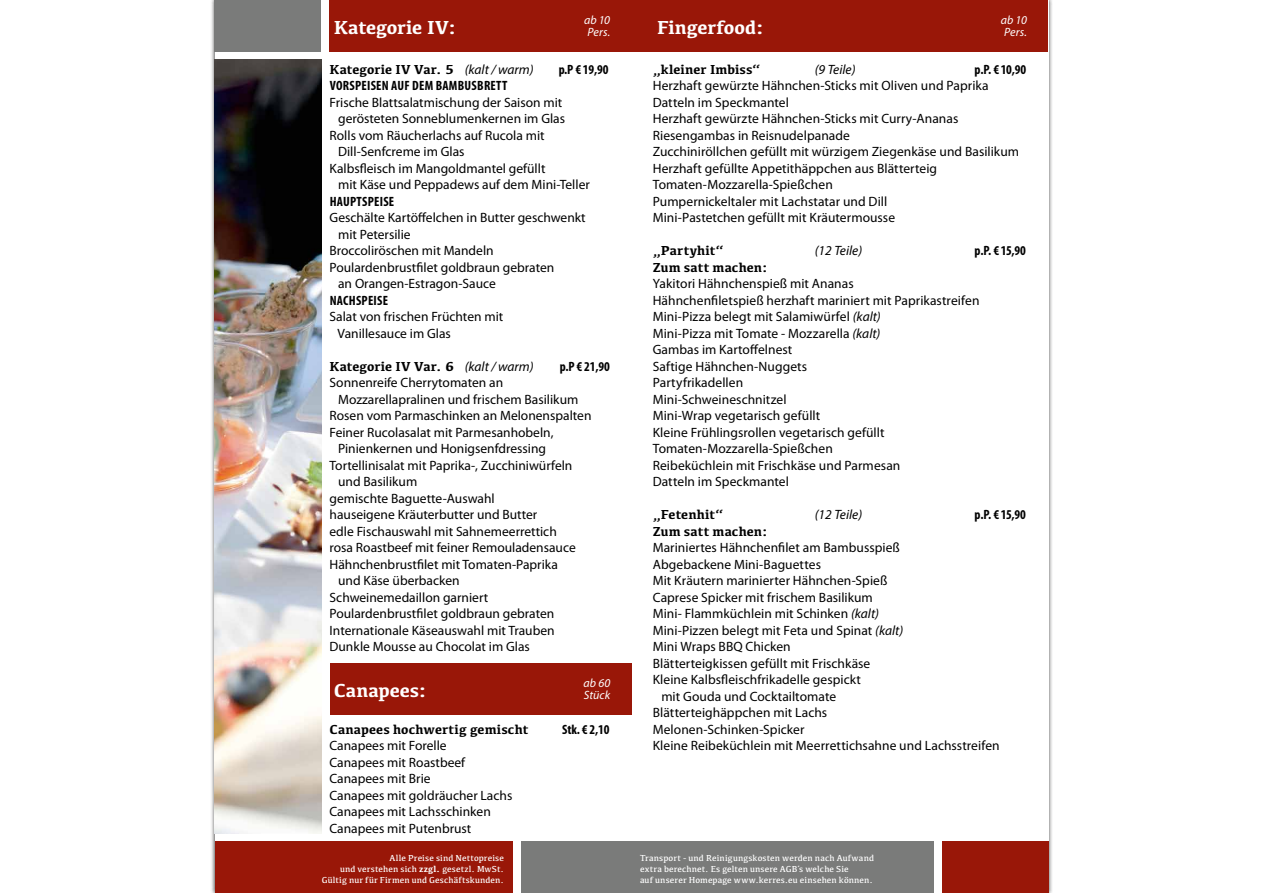
<style>
.page{position:relative;width:1263px;height:893px;background:#fff}
.page>*{position:absolute;margin:0;border:0;box-sizing:border-box;transform-origin:0 0}
.t1{font:700 19.5px "Kefa";color:#fff}
.t2{font:13.5px/16.5px "Myriad Pro";color:#000}
.t3{font:700 13.5px "Kefa";letter-spacing:.005em;color:#000}
.t4{font:700 condensed 13.5px "Myriad Pro";letter-spacing:.02em;color:#000}
.t5{font:italic 13.5px "Myriad Pro";color:#000}
.t6{font:italic 12px/12px "Myriad Pro";letter-spacing:.005em;color:#fff}
.t7{font:9px/11.1px "Kefa";letter-spacing:.015em;color:#fff}
.s1{font-family:"Myriad Pro";font-weight:400;font-style:italic}
.s2{font-weight:700}
.s3{font-style:italic}
</style>
<div class="page">
<div style="left:330px;top:0;width:718px;height:51px;background:#991708"></div>
<div style="left:215px;top:0;width:106px;height:51px;background:#7a7b7a"></div>
<div style="left:215px;top:842px;width:297px;height:51px;background:#991708"></div>
<div style="left:521px;top:842px;width:412px;height:51px;background:#7a7b7a"></div>
<div style="left:942px;top:842px;width:106px;height:51px;background:#991708"></div>
<div style="left:330px;top:663px;width:301px;height:51px;background:#991708"></div>
<img style="left:215px;top:60px;width:106px;height:773px">
<p class="t6" style="left:584px;top:14px;width:28px">ab 10<br>Pers.</p>
<p class="t6" style="left:1001px;top:14px;width:28px">ab 10</p>
<h1 class="t1" style="left:657px;top:14px;width:109px">Fingerfood:</h1>
<h1 class="t1" style="left:334px;top:14px;width:124px">Kategorie IV:</h1>
<p class="t6" style="left:1004px;top:26px;width:24px">Pers.</p>
<p class="t3" style="left:330px;top:60px;width:206px">Kategorie IV Var. 5 <span class="s1">(kalt / warm)</span></p>
<p class="t4" style="left:559px;top:62px;width:51px">p.P € 19,90</p>
<p class="t4" style="left:330px;top:78px;width:179px">VORSPEISEN AUF DEM BAMBUSBRETT</p>
<p class="t2" style="left:330px;top:94px;width:234px">Frische Blattsalatmischung der Saison mit</p>
<p class="t2" style="left:338px;top:111px;width:228px">gerösteten Sonneblumenkernen im Glas</p>
<p class="t2" style="left:330px;top:127px;width:217px">Rolls vom Räucherlachs auf Rucola mit</p>
<p class="t2" style="left:338px;top:144px;width:128px">Dill-Senfcreme im Glas</p>
<p class="t2" style="left:330px;top:160px;width:217px">Kalbsfleisch im Mangoldmantel gefüllt</p>
<p class="t2" style="left:338px;top:177px;width:253px">mit Käse und Peppadews auf dem Mini-Teller</p>
<p class="t4" style="left:330px;top:194px;width:66px">HAUPTSPEISE</p>
<p class="t2" style="left:330px;top:210px;width:258px">Geschälte Kartöffelchen in Butter geschwenkt</p>
<p class="t2" style="left:338px;top:226px;width:74px">mit Petersilie</p>
<p class="t2" style="left:330px;top:243px;width:166px">Broccoliröschen mit Mandeln</p>
<p class="t2" style="left:330px;top:259px;width:226px">Poulardenbrustfilet goldbraun gebraten</p>
<p class="t2" style="left:338px;top:276px;width:159px">an Orangen-Estragon-Sauce</p>
<p class="t4" style="left:330px;top:293px;width:60px">NACHSPEISE</p>
<p class="t2" style="left:338px;top:309px;width:167px;text-indent:-8px">Salat von frischen Früchten mit<br>Vanillesauce im Glas</p>
<p class="t3" style="left:330px;top:357px;width:206px">Kategorie IV Var. 6 <span class="s1">(kalt / warm)</span></p>
<p class="t4" style="left:560px;top:359px;width:51px">p.P € 21,90</p>
<p class="t2" style="left:330px;top:375px;width:175px">Sonnenreife Cherrytomaten an</p>
<p class="t2" style="left:338px;top:391px;width:242px">Mozzarellapralinen und frischem Basilikum</p>
<p class="t2" style="left:330px;top:408px;width:263px">Rosen vom Parmaschinken an Melonenspalten</p>
<p class="t2" style="left:330px;top:424px;width:225px">Feiner Rucolasalat mit Parmesanhobeln,</p>
<p class="t2" style="left:338px;top:441px;width:209px">Pinienkernen und Honigsenfdressing</p>
<p class="t2" style="left:330px;top:457px;width:244px">Tortellinisalat mit Paprika-, Zucchiniwürfeln</p>
<p class="t2" style="left:338px;top:474px;width:81px">und Basilikum</p>
<p class="t2" style="left:330px;top:490px;width:167px">gemischte Baguette-Auswahl</p>
<p class="t2" style="left:330px;top:507px;width:209px">hauseigene Kräuterbutter und Butter</p>
<p class="t2" style="left:330px;top:523px;width:229px">edle Fischauswahl mit Sahnemeerrettich</p>
<p class="t2" style="left:330px;top:540px;width:248px">rosa Roastbeef mit feiner Remouladensauce</p>
<p class="t2" style="left:330px;top:556px;width:230px">Hähnchenbrustfilet mit Tomaten-Paprika</p>
<p class="t2" style="left:338px;top:573px;width:123px">und Käse überbacken</p>
<p class="t2" style="left:330px;top:589px;width:160px">Schweinemedaillon garniert</p>
<p class="t2" style="left:330px;top:606px;width:226px">Poulardenbrustfilet goldbraun gebraten</p>
<p class="t2" style="left:330px;top:622px;width:227px">Internationale Käseauswahl mit Trauben</p>
<p class="t2" style="left:330px;top:639px;width:202px">Dunkle Mousse au Chocolat im Glas</p>
<h1 class="t1" style="left:334px;top:678px;width:95px">Canapees:</h1>
<p class="t6" style="left:583px;top:677px;width:28px">ab 60<br>Stück</p>
<p class="t3" style="left:330px;top:720px;width:200px">Canapees hochwertig gemischt</p>
<p class="t4" style="left:562px;top:722px;width:49px">Stk. € 2,10</p>
<p class="t2" style="left:330px;top:738px;width:184px">Canapees mit Forelle<br>Canapees mit Roastbeef<br>Canapees mit Brie<br>Canapees mit goldräucher Lachs<br>Canapees mit Lachsschinken<br>Canapees mit Putenbrust</p>
<p class="t7" style="left:322px;top:852px;width:183px;text-align:right">Alle Preise sind Nettopreise<br>und verstehen sich <span class="s2">zzgl.</span> gesetzl. MwSt.<br>Gültig nur für Firmen und Geschäftskunden.</p>
<p class="t3" style="left:653px;top:60px;width:109px">„kleiner Imbiss“</p>
<p class="t5" style="left:815px;top:61px;width:42px">(9 Teile)</p>
<p class="t4" style="left:974px;top:62px;width:53px">p.P. € 10,90</p>
<p class="t2" style="left:653px;top:78px;width:368px">Herzhaft gewürzte Hähnchen-Sticks mit Oliven und Paprika Datteln im Speckmantel<br>Herzhaft gewürzte Hähnchen-Sticks mit Curry-Ananas Riesengambas in Reisnudelpanade<br>Zucchiniröllchen gefüllt mit würzigem Ziegenkäse und Basilikum Herzhaft gefüllte Appetithäppchen aus Blätterteig Tomaten-Mozzarella-Spießchen<br>Pumpernickeltaler mit Lachstatar und Dill<br>Mini-Pastetchen gefüllt mit Kräutermousse</p>
<p class="t3" style="left:653px;top:242px;width:72px">„Partyhit“</p>
<p class="t5" style="left:815px;top:243px;width:49px">(12 Teile)</p>
<p class="t4" style="left:974px;top:243px;width:53px">p.P. € 15,90</p>
<p class="t3" style="left:653px;top:258px;width:117px">Zum satt machen:</p>
<p class="t2" style="left:653px;top:276px;width:328px">Yakitori Hähnchenspieß mit Ananas<br>Hähnchenfiletspieß herzhaft mariniert mit Paprikastreifen Mini-Pizza belegt mit Salamiwürfel <span class="s3">(kalt)<br></span>Mini-Pizza mit Tomate - Mozzarella <span class="s3">(kalt)<br></span>Gambas im Kartoffelnest<br>Saftige Hähnchen-Nuggets<br>Partyfrikadellen<br>Mini-Schweineschnitzel<br>Mini-Wrap vegetarisch gefüllt<br>Kleine Frühlingsrollen vegetarisch gefüllt Tomaten-Mozzarella-Spießchen<br>Reibeküchlein mit Frischkäse und Parmesan<br>Datteln im Speckmantel</p>
<p class="t3" style="left:653px;top:506px;width:72px">„Fetenhit“</p>
<p class="t5" style="left:815px;top:506px;width:49px">(12 Teile)</p>
<p class="t4" style="left:974px;top:507px;width:53px">p.P. € 15,90</p>
<p class="t3" style="left:653px;top:522px;width:117px">Zum satt machen:</p>
<p class="t2" style="left:653px;top:540px;width:249px">Mariniertes Hähnchenfilet am Bambusspieß</p>
<p class="t2" style="left:653px;top:556px;width:170px">Abgebackene Mini-Baguettes</p>
<p class="t2" style="left:653px;top:573px;width:236px">Mit Kräutern marinierter Hähnchen-Spieß</p>
<p class="t2" style="left:653px;top:589px;width:222px">Caprese Spicker mit frischem Basilikum</p>
<p class="t2" style="left:653px;top:606px;width:228px">Mini- Flammküchlein mit Schinken <span class="s3">(kalt)</span></p>
<p class="t2" style="left:653px;top:622px;width:252px">Mini-Pizzen belegt mit Feta und Spinat <span class="s3">(kalt)</span></p>
<p class="t2" style="left:653px;top:639px;width:139px">Mini Wraps BBQ Chicken</p>
<p class="t2" style="left:653px;top:655px;width:219px">Blätterteigkissen gefüllt mit Frischkäse</p>
<p class="t2" style="left:653px;top:672px;width:210px">Kleine Kalbsfleischfrikadelle gespickt</p>
<p class="t2" style="left:661px;top:688px;width:176px">mit Gouda und Cocktailtomate</p>
<p class="t2" style="left:653px;top:705px;width:176px">Blätterteighäppchen mit Lachs</p>
<p class="t2" style="left:653px;top:721px;width:153px">Melonen-Schinken-Spicker</p>
<p class="t2" style="left:653px;top:738px;width:348px">Kleine Reibeküchlein mit Meerrettichsahne und Lachsstreifen</p>
<p class="t7" style="left:640px;top:852px;width:235px">Transport - und Reinigungskosten werden nach Aufwand extra berechnet. Es gelten unsere AGB´s welche Sie<br>auf unserer Homepage www.kerres.eu einsehen können.</p>
</div>
